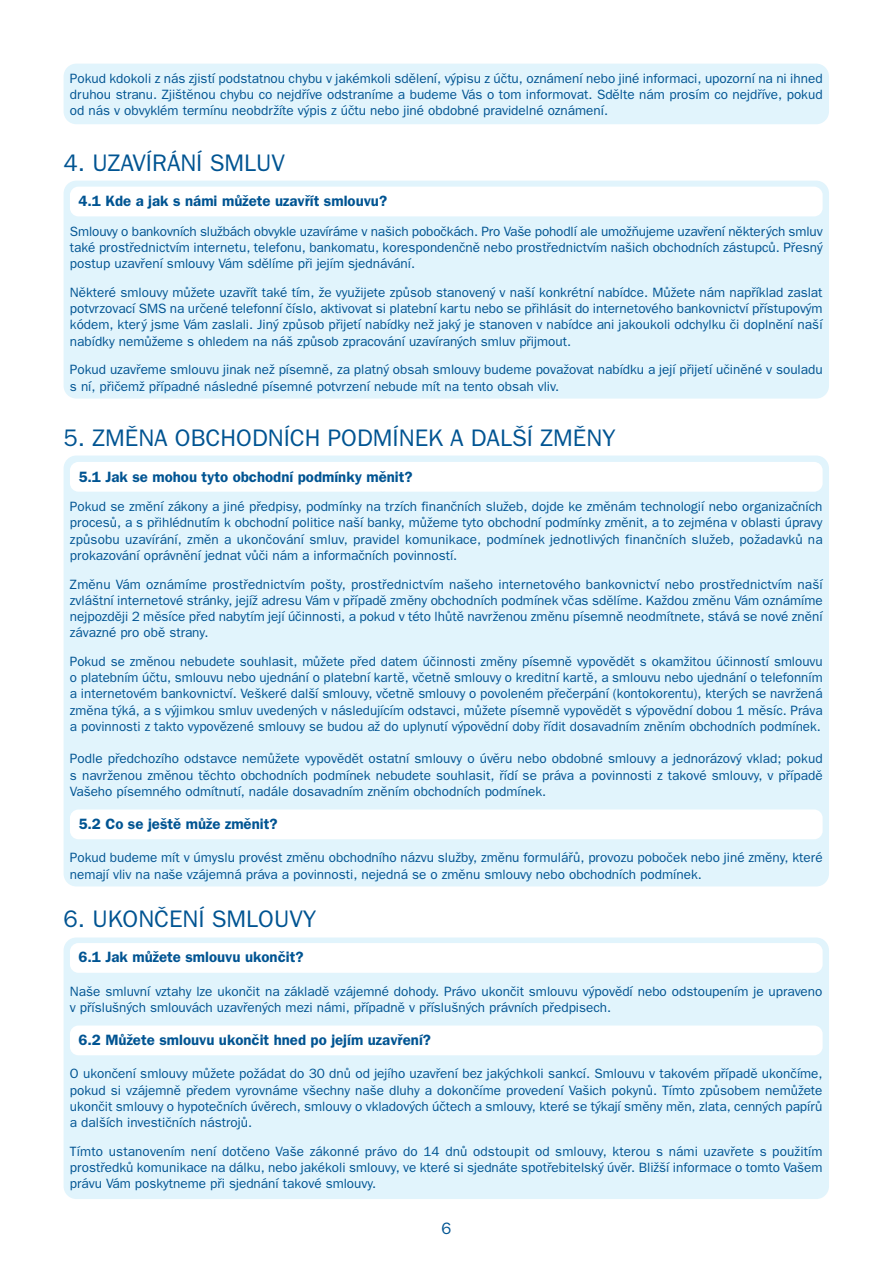
<style>
.page{position:relative;width:893px;height:1263px;background:#fff}
.page>*{position:absolute;margin:0;border:0;box-sizing:border-box;transform-origin:0 0}
.t1{font:24px "Franklin Gothic CE";color:#005492}
.t2{font:16.5px "Franklin Gothic CE";color:#005492}
.t3{font:600 15px "Franklin Gothic CE";color:#005492}
.t4{font:13.5px/16.2px "Franklin Gothic CE";color:#005492;text-align:justify}
</style>
<div class="page">
<div style="left:64px;top:455px;width:765px;height:431px;background:#e1f4fc;border-radius:13px"></div>
<div style="left:64px;top:937px;width:765px;height:262px;background:#e1f4fc;border-radius:13px"></div>
<div style="left:64px;top:181px;width:765px;height:218px;background:#e1f4fc;border-radius:13px"></div>
<div style="left:64px;top:64px;width:765px;height:60px;background:#e1f4fc;border-radius:13px"></div>
<div style="left:70px;top:187px;width:753px;height:29px;background:#fff;border-radius:9px"></div>
<div style="left:70px;top:462px;width:753px;height:30px;background:#fff;border-radius:9px"></div>
<div style="left:70px;top:809px;width:753px;height:30px;background:#fff;border-radius:9px"></div>
<div style="left:70px;top:1025px;width:753px;height:30px;background:#fff;border-radius:9px"></div>
<div style="left:70px;top:943px;width:753px;height:30px;background:#fff;border-radius:9px"></div>
<p class="t4" style="left:70px;top:71px;width:754px">Pokud kdokoli z nás zjistí podstatnou chybu v jakémkoli sdělení, výpisu z účtu, oznámení nebo jiné informaci, upozorní na ni ihned druhou stranu. Zjištěnou chybu co nejdříve odstraníme a budeme Vás o tom informovat. Sdělte nám prosím co nejdříve, pokud od nás v obvyklém termínu neobdržíte výpis z účtu nebo jiné obdobné pravidelné oznámení.</p>
<h1 class="t1" style="left:64px;top:155px;width:223px">4. UZAVÍRÁNÍ SMLUV</h1>
<p class="t3" style="left:78px;top:196px;width:310px">4.1 Kde a jak s námi můžete uzavřít smlouvu?</p>
<p class="t4" style="left:70px;top:224px;width:754px">Smlouvy o bankovních službách obvykle uzavíráme v našich pobočkách. Pro Vaše pohodlí ale umožňujeme uzavření některých smluv také prostřednictvím internetu, telefonu, bankomatu, korespondenčně nebo prostřednictvím našich obchodních zástupců. Přesný postup uzavření smlouvy Vám sdělíme při jejím sjednávání.</p>
<p class="t4" style="left:70px;top:286px;width:754px">Některé smlouvy můžete uzavřít také tím, že využijete způsob stanovený v naší konkrétní nabídce. Můžete nám například zaslat potvrzovací SMS na určené telefonní číslo, aktivovat si platební kartu nebo se přihlásit do internetového bankovnictví přístupovým kódem, který jsme Vám zaslali. Jiný způsob přijetí nabídky než jaký je stanoven v nabídce ani jakoukoli odchylku či doplnění naší nabídky nemůžeme s ohledem na náš způsob zpracování uzavíraných smluv přijmout.</p>
<p class="t4" style="left:70px;top:363px;width:754px">Pokud uzavřeme smlouvu jinak než písemně, za platný obsah smlouvy budeme považovat nabídku a její přijetí učiněné v souladu s ní, přičemž případné následné písemné potvrzení nebude mít na tento obsah vliv.</p>
<h1 class="t1" style="left:64px;top:430px;width:554px">5. ZMĚNA OBCHODNÍCH PODMÍNEK A DALŠÍ ZMĚNY</h1>
<p class="t3" style="left:78px;top:471px;width:336px">5.1 Jak se mohou tyto obchodní podmínky měnit?</p>
<p class="t4" style="left:70px;top:500px;width:754px">Pokud se změní zákony a jiné předpisy, podmínky na trzích finančních služeb, dojde ke změnám technologií nebo organizačních procesů, a s přihlédnutím k obchodní politice naší banky, můžeme tyto obchodní podmínky změnit, a to zejména v oblasti úpravy způsobu uzavírání, změn a ukončování smluv, pravidel komunikace, podmínek jednotlivých finančních služeb, požadavků na prokazování oprávnění jednat vůči nám a informačních povinností.</p>
<p class="t4" style="left:70px;top:577px;width:754px">Změnu Vám oznámíme prostřednictvím pošty, prostřednictvím našeho internetového bankovnictví nebo prostřednictvím naší zvláštní internetové stránky, jejíž adresu Vám v případě změny obchodních podmínek včas sdělíme. Každou změnu Vám oznámíme nejpozději 2 měsíce před nabytím její účinnosti, a pokud v této lhůtě navrženou změnu písemně neodmítnete, stává se nové znění závazné pro obě strany.</p>
<p class="t4" style="left:70px;top:655px;width:754px">Pokud se změnou nebudete souhlasit, můžete před datem účinnosti změny písemně vypovědět s okamžitou účinností smlouvu o platebním účtu, smlouvu nebo ujednání o platební kartě, včetně smlouvy o kreditní kartě, a smlouvu nebo ujednání o telefonním a internetovém bankovnictví. Veškeré další smlouvy, včetně smlouvy o povoleném přečerpání (kontokorentu), kterých se navržená změna týká, a s výjimkou smluv uvedených v následujícím odstavci, můžete písemně vypovědět s výpovědní dobou 1 měsíc. Práva a povinnosti z takto vypovězené smlouvy se budou až do uplynutí výpovědní doby řídit dosavadním zněním obchodních podmínek.</p>
<p class="t4" style="left:70px;top:752px;width:754px">Podle předchozího odstavce nemůžete vypovědět ostatní smlouvy o úvěru nebo obdobné smlouvy a jednorázový vklad; pokud s navrženou změnou těchto obchodních podmínek nebudete souhlasit, řídí se práva a povinnosti z takové smlouvy, v případě Vašeho písemného odmítnutí, nadále dosavadním zněním obchodních podmínek.</p>
<p class="t3" style="left:78px;top:819px;width:201px">5.2 Co se ještě může změnit?</p>
<p class="t4" style="left:70px;top:851px;width:754px">Pokud budeme mít v úmyslu provést změnu obchodního názvu služby, změnu formulářů, provozu poboček nebo jiné změny, které nemají vliv na naše vzájemná práva a povinnosti, nejedná se o změnu smlouvy nebo obchodních podmínek.</p>
<h1 class="t1" style="left:64px;top:911px;width:254px">6. UKONČENÍ SMLOUVY</h1>
<p class="t3" style="left:78px;top:952px;width:227px">6.1 Jak můžete smlouvu ukončit?</p>
<p class="t4" style="left:70px;top:984px;width:754px">Naše smluvní vztahy lze ukončit na základě vzájemné dohody. Právo ukončit smlouvu výpovědí nebo odstoupením je upraveno v příslušných smlouvách uzavřených mezi námi, případně v příslušných právních předpisech.</p>
<p class="t3" style="left:78px;top:1035px;width:354px">6.2 Můžete smlouvu ukončit hned po jejím uzavření?</p>
<p class="t4" style="left:70px;top:1067px;width:754px">O ukončení smlouvy můžete požádat do 30 dnů od jejího uzavření bez jakýchkoli sankcí. Smlouvu v takovém případě ukončíme, pokud si vzájemně předem vyrovnáme všechny naše dluhy a dokončíme provedení Vašich pokynů. Tímto způsobem nemůžete ukončit smlouvy o hypotečních úvěrech, smlouvy o vkladových účtech a smlouvy, které se týkají směny měn, zlata, cenných papírů a dalších investičních nástrojů.</p>
<p class="t4" style="left:70px;top:1144px;width:754px">Tímto ustanovením není dotčeno Vaše zákonné právo do 14 dnů odstoupit od smlouvy, kterou s námi uzavřete s použitím prostředků komunikace na dálku, nebo jakékoli smlouvy, ve které si sjednáte spotřebitelský úvěr. Bližší informace o tomto Vašem právu Vám poskytneme při sjednání takové smlouvy.</p>
<p class="t2" style="left:441px;top:1222px;width:11px">6</p>
</div>
